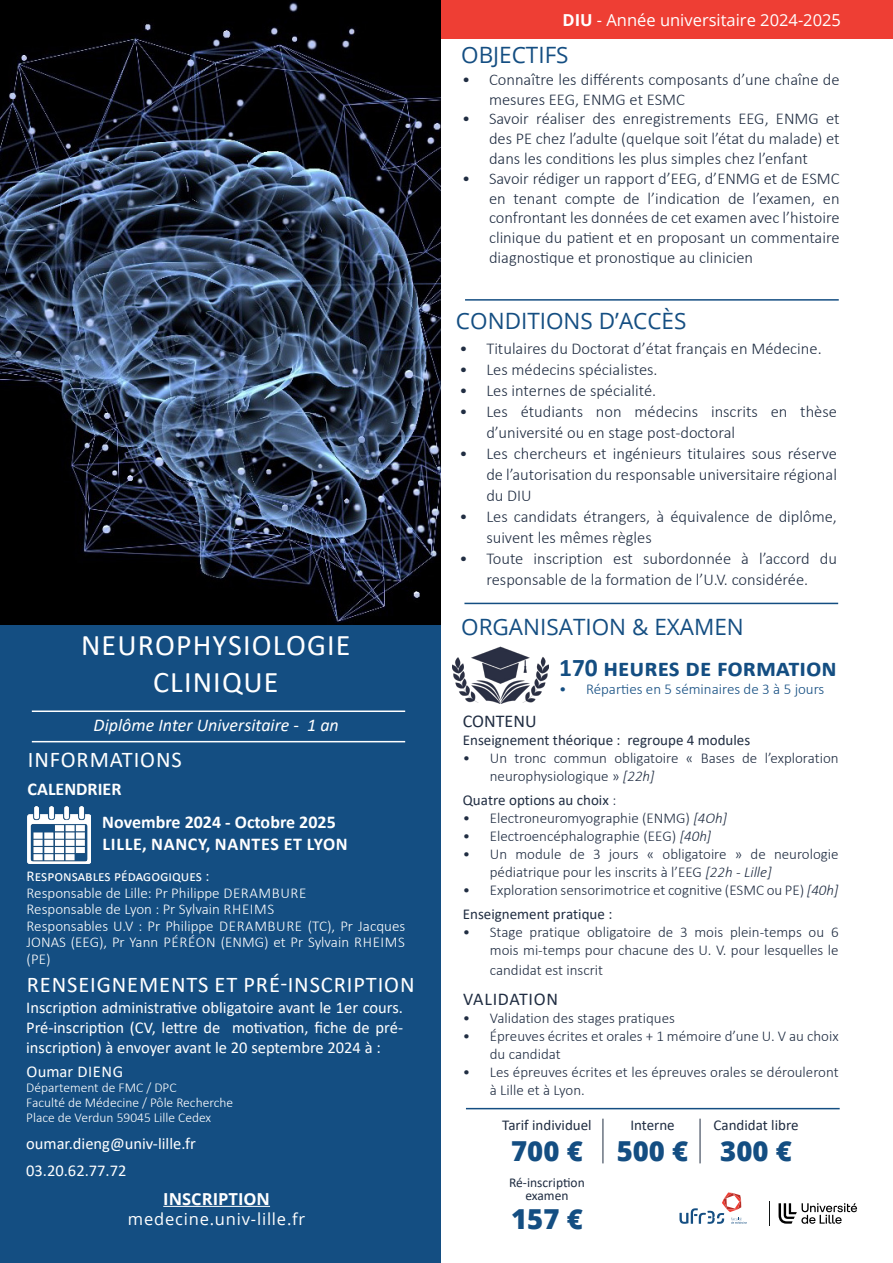
<style>
.page{position:relative;width:893px;height:1263px;background:#fff}
.page>*{position:absolute;margin:0;border:0;box-sizing:border-box;transform-origin:0 0}
.TITRE_FORMATION{font:30px/37.5px "Calibri";letter-spacing:.04em;color:#fff;text-align:center}
.prix{font:800 27.45px "Open Sans";color:#144e82}
.t1{font:700 25.5px "Calibri";color:#144e82}
.titre_description{font:22.5px "Open Sans";color:#144e82}
.t2{font:22.5px "Calibri";letter-spacing:.04em;color:#fff}
.t3{font:700 18px "Calibri";color:#fff}
.TYPE_DE_FORMATION{font:italic 18px "Calibri";color:#fff}
.t4{font:700 18px "Calibri";letter-spacing:.04em;color:#fff}
.t5{font:18px "Calibri";letter-spacing:.04em;color:#202d42}
.t6{font:18px "Calibri";color:#202d42}
.t7{font:300 16.5px/19.8px "Calibri";color:#202d42}
.Phrase_information_inscription{font:16.5px/19.8px "Calibri";color:#fff;text-align:justify}
.t8{font:16.5px "Open Sans";color:#fff}
.t9{font:16.5px "Open Sans";letter-spacing:.05em;color:#fff}
.t10{font:700 16.5px "Open Sans";color:#fff}
.Phrase_information_inscription-2{font:16.5px "Calibri";letter-spacing:.04em;color:#fff}
.t11{font:300 15px/18px "Calibri";color:#202d42}
.t12{font:300 15px/16.5px "Calibri";color:#fff;text-align:justify}
.TITRE_PRIX{font:15px "Calibri";color:#202d42}
.t13{font:300 15px "Calibri";color:#144e82}
.t14{font:15px "Calibri";color:#fff}
.t15{font:300 13.5px "Calibri";color:#fff}
.TITRE_PRIX-2{font:13.5px/13.5px "Calibri";color:#202d42;text-align:center}
.s1{font-weight:700}
.s2{font-style:italic}
.s3{font-weight:300}
</style>
<div class="page">
<div style="left:0;top:624px;width:440px;height:639px;background:#144e82"></div>
<div style="left:439px;top:0;width:454px;height:39px;background:#ee3e34"></div>
<hr style="left:163px;top:1206px;width:107px;height:1px;background:#fff">
<svg style="left:778px;top:1203px;width:79px;height:21px"></svg>
<svg style="left:769px;top:1201px;width:1px;height:25px"></svg>
<svg style="left:679px;top:1192px;width:68px;height:32px"></svg>
<hr style="left:32px;top:741px;width:373px;height:1px;background:#fff">
<hr style="left:32px;top:710px;width:373px;height:2px;background:#fff">
<img style="left:28px;top:806px;width:63px;height:57px">
<img style="left:0;top:0;width:440px;height:624px">
<hr style="left:465px;top:299px;width:374px;height:2px;background:#144e82">
<hr style="left:464px;top:603px;width:374px;height:1px;background:#144e82">
<hr style="left:466px;top:1108px;width:374px;height:1px;background:#144e82">
<hr style="left:603px;top:1119px;width:1px;height:44px;background:#202d42">
<hr style="left:700px;top:1119px;width:1px;height:44px;background:#202d42">
<img style="left:452px;top:647px;width:96px;height:56px">
<p class="TITRE_FORMATION" style="left:81px;top:625px;width:271px">NEUROPHYSIOLOGIE<br>CLINIQUE</p>
<p class="TYPE_DE_FORMATION" style="left:94px;top:713px;width:247px">Diplôme Inter Universitaire - 1 an</p>
<p class="t2" style="left:28px;top:744px;width:155px">INFORMATIONS</p>
<p class="t3" style="left:28px;top:776px;width:95px">CALENDRIER</p>
<p class="t3" style="left:102px;top:809px;width:235px">Novembre 2024 - Octobre 2025</p>
<p class="t4" style="left:103px;top:831px;width:247px">LILLE, NANCY, NANTES ET LYON</p>
<p class="t14" style="left:27px;top:866px;width:184px">Responsables pédagogiques :</p>
<p class="t12" style="left:27px;top:884px;width:281px">Responsable de Lille: Pr Philippe DERAMBURE</p>
<p class="t12" style="left:27px;top:901px;width:249px">Responsable de Lyon : Pr Sylvain RHEIMS</p>
<p class="t12" style="left:27px;top:917px;width:380px">Responsables U.V : Pr Philippe DERAMBURE (TC), Pr Jacques JONAS (EEG), Pr Yann PÉRÉON (ENMG) et Pr Sylvain RHEIMS (PE)</p>
<p class="t2" style="left:27px;top:969px;width:389px">RENSEIGNEMENTS ET PRÉ-INSCRIPTION</p>
<p class="Phrase_information_inscription" style="left:26px;top:997px;width:378px">Inscription administrative obligatoire avant le 1er cours.<br>Pré-inscription (CV, lettre de motivation, fiche de pré&shy;inscription) à envoyer avant le 20 septembre 2024 à :</p>
<p class="Phrase_information_inscription-2" style="left:27px;top:1060px;width:98px">Oumar DIENG</p>
<p class="t15" style="left:26px;top:1079px;width:152px">Département de FMC / DPC</p>
<p class="t15" style="left:26px;top:1094px;width:209px">Faculté de Médecine / Pôle Recherche</p>
<p class="t15" style="left:26px;top:1109px;width:187px">Place de Verdun 59045 Lille Cedex</p>
<p class="Phrase_information_inscription" style="left:26px;top:1133px;width:171px">oumar.dieng@univ-lille.fr</p>
<p class="Phrase_information_inscription" style="left:26px;top:1160px;width:102px">03.20.62.77.72</p>
<p class="t10" style="left:163px;top:1187px;width:108px">INSCRIPTION</p>
<p class="t9" style="left:128px;top:1207px;width:179px">medecine.univ-lille.fr</p>
<p class="t8" style="left:562px;top:9px;width:280px"><span class="s1">DIU</span> - Année universitaire 2024-2025</p>
<p class="titre_description" style="left:461px;top:39px;width:109px">OBJECTIFS</p>
<p class="t7" style="left:489px;top:69px;width:352px;text-indent:-27px">• Connaître les différents composants d’une chaîne de mesures EEG, ENMG et ESMC</p>
<p class="t7" style="left:489px;top:109px;width:352px;text-align:justify;text-indent:-27px">• Savoir réaliser des enregistrements EEG, ENMG et des PE chez l’adulte (quelque soit l’état du malade) et dans les conditions les plus simples chez l’enfant</p>
<p class="t7" style="left:489px;top:168px;width:352px;text-align:justify;text-indent:-27px">• Savoir rédiger un rapport d’EEG, d’ENMG et de ESMC en tenant compte de l’indication de l’examen, en confrontant les données de cet examen avec l’histoire clinique du patient et en proposant un commentaire diagnostique et pronostique au clinicien</p>
<p class="titre_description" style="left:456px;top:305px;width:232px">CONDITIONS D’ACCÈS</p>
<p class="t7" style="left:459px;top:338px;width:364px">• Titulaires du Doctorat d’état français en Médecine.</p>
<p class="t7" style="left:459px;top:359px;width:200px">• Les médecins spécialistes.</p>
<p class="t7" style="left:459px;top:380px;width:198px">• Les internes de spécialité.</p>
<p class="t7" style="left:486px;top:400px;width:352px;line-height:21px;text-indent:-27px">• Les étudiants non médecins inscrits en thèse d’université ou en stage post-doctoral</p>
<p class="t7" style="left:486px;top:442px;width:352px;line-height:21px;text-align:justify;text-indent:-27px">• Les chercheurs et ingénieurs titulaires sous réserve de l’autorisation du responsable universitaire régional du DIU</p>
<p class="t7" style="left:486px;top:505px;width:352px;line-height:21px;text-indent:-27px">• Les candidats étrangers, à équivalence de diplôme, suivent les mêmes règles</p>
<p class="t7" style="left:459px;top:547px;width:379px;line-height:21px;text-align:center">• Toute inscription est subordonnée à l’accord du responsable de la formation de l’U.V. considérée.</p>
<p class="titre_description" style="left:461px;top:611px;width:284px">ORGANISATION &amp; EXAMEN</p>
<p class="t1" style="left:559px;top:649px;width:279px">170 heures de formation</p>
<p class="t13" style="left:559px;top:679px;width:267px">• Réparties en 5 séminaires de 3 à 5 jours</p>
<p class="t6" style="left:463px;top:708px;width:75px">CONTENU</p>
<p class="TITRE_PRIX" style="left:463px;top:729px;width:289px">Enseignement théorique : regroupe 4 modules</p>
<p class="t11" style="left:490px;top:748px;width:350px;text-indent:-27px">• Un tronc commun obligatoire « Bases de l’exploration neurophysiologique » <span class="s2">[22h]</span></p>
<p class="TITRE_PRIX" style="left:463px;top:789px;width:155px">Quatre options au choix <span class="s3">:</span></p>
<p class="t11" style="left:463px;top:808px;width:266px">• Electroneuromyographie (ENMG) <span class="s2">[4Oh]</span></p>
<p class="t11" style="left:463px;top:826px;width:250px">• Electroencéphalographie (EEG) <span class="s2">[40h]</span></p>
<p class="t11" style="left:490px;top:844px;width:350px;text-indent:-27px">• Un module de 3 jours « obligatoire » de neurologie pédiatrique pour les inscrits à l’EEG <span class="s2">[22h - Lille]</span></p>
<p class="t11" style="left:463px;top:880px;width:377px">• Exploration sensorimotrice et cognitive (ESMC ou PE) <span class="s2">[40h]</span></p>
<p class="TITRE_PRIX" style="left:463px;top:903px;width:151px">Enseignement pratique :</p>
<p class="t11" style="left:463px;top:922px;width:377px;text-align:right">• Stage pratique obligatoire de 3 mois plein-temps ou 6 mois mi-temps pour chacune des U. V. pour lesquelles le</p>
<p class="t11" style="left:490px;top:960px;width:115px">candidat est inscrit</p>
<p class="t5" style="left:463px;top:986px;width:96px">VALIDATION</p>
<p class="t11" style="left:463px;top:1008px;width:214px">• Validation des stages pratiques</p>
<p class="t11" style="left:490px;top:1026px;width:350px;text-indent:-27px">• Épreuves écrites et orales + 1 mémoire d’une U. V au choix du candidat</p>
<p class="t11" style="left:490px;top:1062px;width:350px;text-indent:-27px">• Les épreuves écrites et les épreuves orales se dérouleront à Lille et à Lyon.</p>
<p class="TITRE_PRIX" style="left:502px;top:1114px;width:91px">Tarif individuel</p>
<p class="prix" style="left:511px;top:1130px;width:73px">700 €</p>
<p class="TITRE_PRIX-2" style="left:509px;top:1175px;width:77px">Ré-inscription examen</p>
<p class="prix" style="left:511px;top:1198px;width:73px">157 €</p>
<p class="TITRE_PRIX" style="left:630px;top:1114px;width:46px">Interne</p>
<p class="prix" style="left:617px;top:1130px;width:73px">500 €</p>
<p class="TITRE_PRIX" style="left:713px;top:1114px;width:86px">Candidat libre</p>
<p class="prix" style="left:720px;top:1130px;width:73px">300 €</p>
</div>
